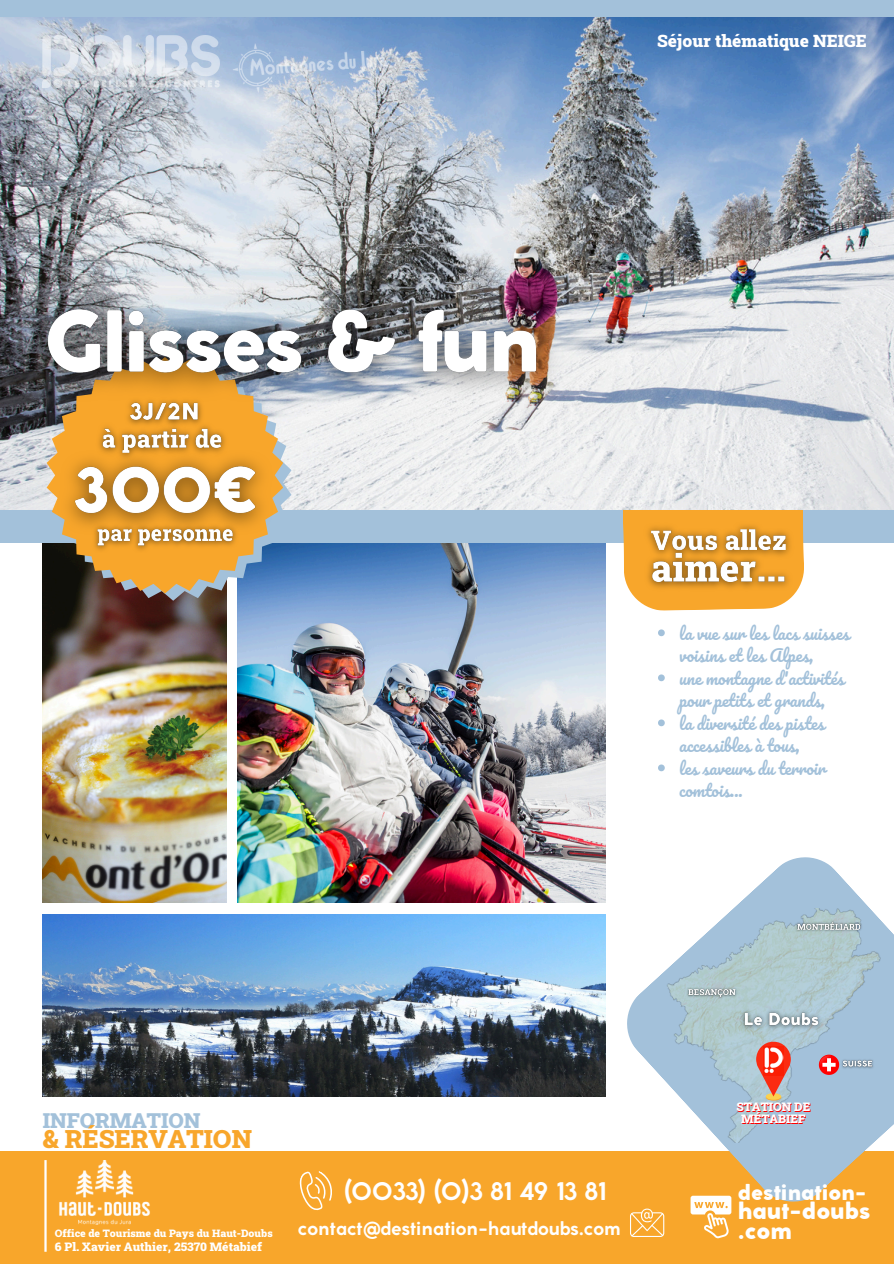
<style>
.page{position:relative;width:894px;height:1264px;background:#fff}
.page>*{position:absolute;margin:0;border:0;box-sizing:border-box;transform-origin:0 0}
.t1{font:900 25.5px "Roboto Slab";color:#f8a62b}
.t2{font:700 24px "Coco Gothic";color:#fff}
.t3{font:800 23.25px "Coco Gothic";color:#fff}
.t4{font:800 21.45px "Coco Gothic";color:#fff}
.t5{font:900 21px "Roboto Slab";color:#a3c1da}
.t6{font:700 18.6px "Coco Gothic";color:#fff}
.t7{font:900 17.25px "Roboto Slab";color:#fff}
.t8{font:16.5px/22.5px "Pacifico";color:#a3c1da}
.t9{font:900 12px "Roboto Slab";color:#fff}
.t10{font:900 12px/12px "Roboto Slab";color:#f00;text-align:center}
.t11{font:900 10.5px "Roboto Slab";color:#fff}
</style>
<div class="page">
<img style="left:43px;top:543px;width:183px;height:359px">
<img style="left:237px;top:543px;width:368px;height:359px">
<img style="left:43px;top:914px;width:562px;height:182px">
<div style="left:0;top:508px;width:893px;height:35px;background:#a3c1da"></div>
<svg style="left:623px;top:510px;width:181px;height:101px"></svg>
<img style="left:0;top:17px;width:893px;height:493px">
<div style="left:0;top:0;width:893px;height:17px;background:#a3c1da"></div>
<svg style="left:55px;top:411px;width:236px;height:189px"></svg>
<svg style="left:47px;top:411px;width:236px;height:182px;background:#a38557"></svg>
<div style="left:0;top:1150px;width:893px;height:113px;background:#f8a62b"></div>
<svg style="left:626px;top:857px;width:267px;height:344px"></svg>
<img style="left:666px;top:908px;width:214px;height:234px">
<svg style="left:765px;top:1093px;width:16px;height:7px"></svg>
<div style="left:765px;top:1093px;width:16px;height:6px;background:#fbd14e;border-radius:50%"></div>
<svg style="left:756px;top:1041px;width:34px;height:55px"></svg>
<img style="left:762px;top:1046px;width:21px;height:29px">
<svg style="left:818px;top:1054px;width:20px;height:20px"></svg>
<hr style="left:44px;top:1160px;width:3px;height:91px;background:#fff">
<img style="left:227px;top:42px;width:167px;height:52px">
<img style="left:43px;top:36px;width:176px;height:52px">
<img style="left:46px;top:440px;width:238px;height:104px">
<img style="left:90px;top:417px;width:145px;height:49px">
<img style="left:86px;top:518px;width:159px;height:39px">
<img style="left:736px;top:1004px;width:90px;height:30px">
<img style="left:683px;top:984px;width:56px;height:18px">
<img style="left:792px;top:917px;width:73px;height:18px">
<img style="left:838px;top:1056px;width:38px;height:15px">
<img style="left:120px;top:411px;width:90px;height:21px">
<svg style="left:658px;top:629px;width:6px;height:7px"></svg>
<svg style="left:658px;top:674px;width:6px;height:7px"></svg>
<svg style="left:658px;top:719px;width:6px;height:7px"></svg>
<svg style="left:658px;top:764px;width:6px;height:7px"></svg>
<img style="left:638px;top:516px;width:162px;height:81px">
<img style="left:12px;top:275px;width:560px;height:136px">
<img style="left:59px;top:1160px;width:91px;height:64px">
<svg style="left:690px;top:1195px;width:40px;height:43px"></svg>
<svg style="left:630px;top:1208px;width:34px;height:28px"></svg>
<svg style="left:299px;top:1171px;width:33px;height:40px"></svg>
<p class="t7" style="left:656px;top:29px;width:211px">Séjour thématique NEIGE</p>
<p class="t8" style="left:679px;top:622px;width:172px">la vue sur les lacs suisses voisins et les Alpes,</p>
<p class="t8" style="left:679px;top:667px;width:166px">une montagne d'activités pour petits et grands,</p>
<p class="t8" style="left:679px;top:712px;width:147px">la diversité des pistes accessibles à tous,</p>
<p class="t8" style="left:679px;top:757px;width:147px">les saveurs du terroir comtois...</p>
<p class="t5" style="left:43px;top:1106px;width:159px">INFORMATION</p>
<p class="t1" style="left:43px;top:1121px;width:210px">&amp; RÉSERVATION</p>
<p class="t11" style="left:55px;top:1226px;width:219px">Office de Tourisme du Pays du Haut-Doubs</p>
<p class="t9" style="left:55px;top:1237px;width:209px">6 Pl. Xavier Authier, 25370 Métabief</p>
<p class="t2" style="left:344px;top:1181px;width:263px">(0033) (0)3 81 49 13 81</p>
<h4 class="t6" style="left:298px;top:1220px;width:324px">contact@destination-hautdoubs.com</h4>
<p class="t10" style="left:736px;top:1101px;width:76px">STATION DE<br>MÉTABIEF</p>
<p class="t4" style="left:737px;top:1179px;width:130px">destination-</p>
<p class="t3" style="left:737px;top:1197px;width:134px">haut-doubs</p>
<p class="t3" style="left:737px;top:1217px;width:55px">.com</p>
</div>
